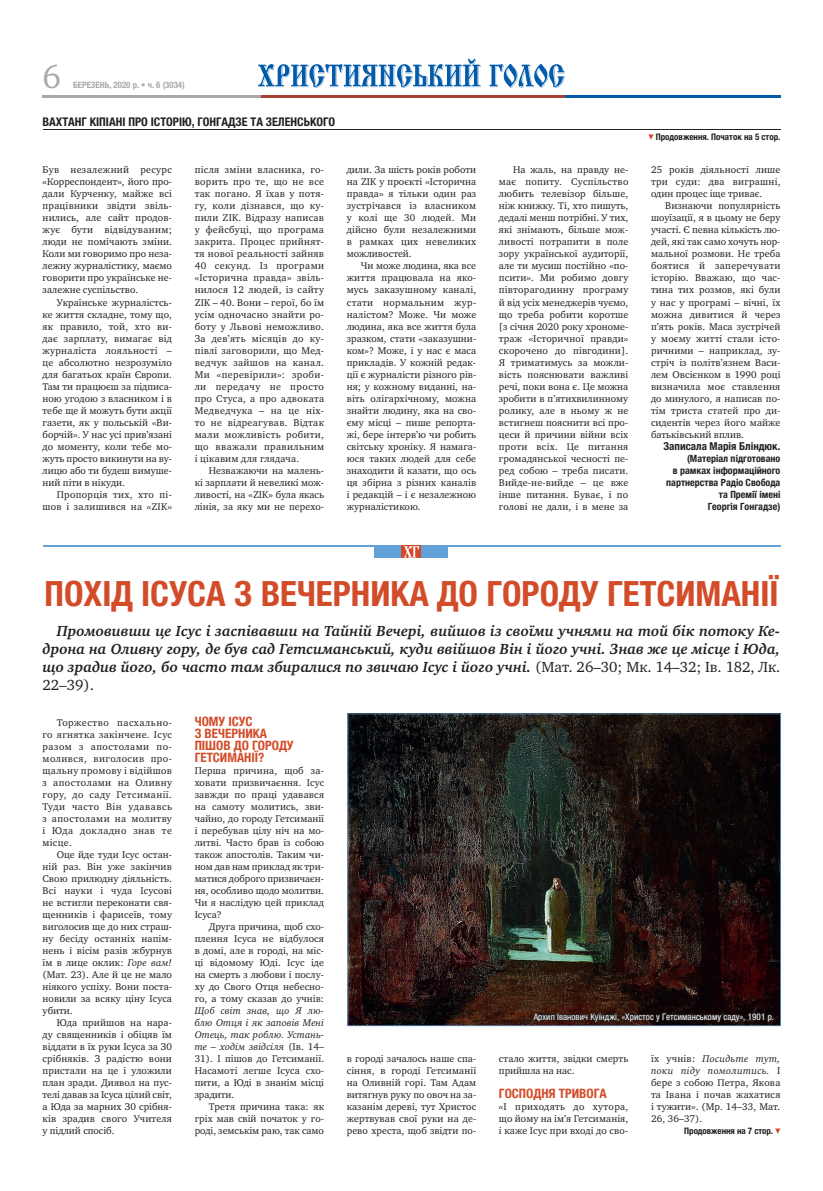
<style>
.page{position:relative;width:823px;height:1191px;background:#fff}
.page>*{position:absolute;margin:0;border:0;box-sizing:border-box;transform-origin:0 0}
.t1{font:700 condensed 35px "Helvetica Neue LTCYR";color:#d34c29}
.t2{font:32.8px "Charter C";color:#a8a9ad}
.t3{font:italic 700 15px/18px "Charter C";color:#231f20;text-align:justify}
.t4{font:700 condensed 13px/12px "Helvetica Neue LTCYR";color:#d34c29}
.t5{font:700 condensed 12px "Helvetica Neue LTCYR";color:#231f20}
.t6{font:700 condensed 11px "Helvetica Neue LTCYR";color:#231f20}
.t7{font:10px/12px "Charter C";letter-spacing:.005em;color:#231f20;text-align:justify}
.t8{font:700 condensed 10px/12px "Helvetica Neue LTCYR";color:#231f20;text-align:right}
.t9{font:10px/12px "Charter C";letter-spacing:.03em;color:#231f20;text-align:right}
.t10{font:condensed 9px "Helvetica Neue LTCYR";letter-spacing:.01em;color:#fff}
.t11{font:700 condensed 9px "Helvetica Neue LTCYR";color:#231f20}
.t12{font:700 condensed 8.8px "Helvetica Neue LTCYR";color:#a8a9ad}
.s1{font-weight:400;font-style:normal}
.s2{font-style:italic}
</style>
<div class="page">
<hr style="left:43px;top:95px;width:737px;height:3px;background:#015aaa">
<hr style="left:43px;top:95px;width:326px;height:3px;background:#a8a9ad">
<hr style="left:261px;top:95px;width:303px;height:3px;background:#a74131">
<svg style="left:258px;top:58px;width:306px;height:30px"></svg>
<hr style="left:43px;top:129px;width:737px;height:1px;background:#231f20">
<svg style="left:648px;top:134px;width:5px;height:6px"></svg>
<svg style="left:775px;top:1128px;width:5px;height:5px"></svg>
<svg style="left:347px;top:713px;width:433px;height:313px;background:#231c19"></svg>
<hr style="left:43px;top:545px;width:737px;height:1px;background:#61a1d7">
<div style="left:374px;top:545px;width:74px;height:13px;background:#61a1d7"></div>
<div style="left:401px;top:545px;width:20px;height:13px;background:#d34c29"></div>
<svg style="left:403px;top:546px;width:16px;height:11px"></svg>
<svg style="left:531px;top:995px;width:242px;height:32px;background:#2c1b19"></svg>
<h2 class="t2" style="left:43px;top:59px;width:20px">6</h2>
<p class="t12" style="left:73px;top:80px;width:113px">БЕРЕЗЕНЬ, 2020 р. • ч. 6 (3034)</p>
<p class="t5" style="left:43px;top:115px;width:294px">ВАХТАНГ КІПІАНІ ПРО ІСТОРІЮ, ГОНГАДЗЕ ТА ЗЕЛЕНСЬКОГО</p>
<p class="t7" style="left:43px;top:164px;width:131px">Був незалежний ресурс «Корреспондент», його про&shy;дали Курченку, майже всі працівники звідти звіль&shy;нились, але сайт продов&shy;жує бути відвідуваним; лю ди не помічають зміни.<br>Коли ми говоримо про неза&shy;лежну журналістику, маємо говорити про українське не&shy;залежне суспільство.</p>
<p class="t7" style="left:43px;top:296px;width:131px;text-indent:14px">Українське журналістсь&shy;ке життя складне, тому що, як правило, той, хто ви&shy;дає зарплату, вимагає від журналіста лояльності – це абсолютно незрозуміло для багатьох країн Європи.<br>Там ти працюєш за підписа&shy;ною угодою з власником і в тебе ще й можуть бути акції газети, як у польській «Ви&shy;борчій». У нас усі прив’язані до моменту, коли тебе мо&shy;жуть просто викинути на ву&shy;лицю або ти будеш вимуше&shy;ний піти в нікуди.</p>
<p class="t9" style="left:43px;top:488px;width:131px">Пропорція тих, хто пі&shy;шов і залишився на «ZIK»</p>
<p class="t7" style="left:194px;top:164px;width:131px">після зміни власника, го&shy;ворить про те, що не все так погано. Я їхав у потя&shy;гу, коли дізнався, що ку&shy;пили ZIK. Відразу написав у фейсбуці, що програма закрита. Процес прийнят&shy;тя нової реальності зайняв 40 секунд. Із програми «Історична правда» звіль&shy;нилося 12 людей, із сайту ZIK – 40. Вони – герої, бо їм усім одночасно знайти ро&shy;боту у Львові неможливо.<br>За дев’ять місяців до ку&shy;півлі заговорили, що Мед&shy;ведчук зайшов на канал.<br>Ми «перевірили»: зроби&shy;ли передачу не просто про Стуса, а про адвоката Медведчука – на це ніх&shy;то не відреагував. Відтак мали можливість робити, що вважали правильним і цікавим для глядача.</p>
<p class="t7" style="left:194px;top:464px;width:131px;text-indent:14px">Незважаючи на малень&shy;кі зарплати й невеликі мож&shy;ливості, на «ZIK» була якась лінія, за яку ми не перехо-</p>
<p class="t7" style="left:346px;top:164px;width:131px">дили. За шість років роботи на ZIK у проєкті «Історична правда» я тільки один раз зустрічався із власником у колі ще 30 людей. Ми дійсно були незалежними в рамках цих невеликих можливостей.</p>
<p class="t7" style="left:346px;top:260px;width:131px;text-indent:14px">Чи може людина, яка все життя працювала на яко&shy;мусь заказушному каналі, стати нормальним жур&shy;налістом? Може. Чи може людина, яка все життя була зразком, стати «заказушни&shy;ком»? Може, і у нас є маса прикладів. У кожній редак&shy;ції є журналісти різного рів&shy;ня; у кожному виданні, на&shy;віть олігархічному, можна знайти людину, яка на сво&shy;єму місці – пише репорта&shy;жі, бере інтерв’ю чи робить світську хроніку. Я намага&shy;юся таких людей для себе знаходити й казати, що ось ця збірна з різних каналів і редакцій – і є незалежною журналістикою.</p>
<p class="t11" style="left:655px;top:133px;width:126px">Продовження. Початок на 5 стор.</p>
<p class="t7" style="left:498px;top:164px;width:131px;text-indent:14px">На жаль, на правду не&shy;має попиту. Суспільство любить телевізор більше, ніж книжку. Ті, хто пишуть, дедалі менш потрібні. У тих, які знімають, більше мож&shy;ливості потрапити в поле зору української аудиторії, але ти мусиш постійно «по&shy;псити». Ми робимо довгу півторагодинну програму й від усіх менеджерів чуємо, що треба робити коротше [з січня 2020 року хрономе&shy;траж «Історичної правди» скорочено до півгодини].<br>Я триматимусь за можли&shy;вість пояснювати важливі речі, поки вона є. Це можна зробити в п’ятихвилинному ролику, але в ньому ж не встигнеш пояснити всі про&shy;цеси й причини війни всіх проти всіх. Це питання громадянської чесності пе&shy;ред собою – треба писати.<br>Вийде-не-вийде – це вже інше питання. Буває, і по голові не дали, і в мене за</p>
<p class="t7" style="left:650px;top:164px;width:131px">25 років діяльності лише три суди: два виграшні, один процес іще триває.</p>
<p class="t7" style="left:650px;top:200px;width:131px;text-indent:14px">Визнаючи популярність шоуїзації, я в цьому не беру участі. Є певна кількість лю&shy;дей, які так само хочуть нор&shy;мальної розмови. Не треба боятися й заперечувати історію. Вважаю, що час&shy;тина тих розмов, які були у нас у програмі – вічні, їх можна дивитися й через п’ять років. Маса зустрічей у моєму житті стали істо&shy;ричними – наприклад, зу&shy;стріч із політв’язнем Васи&shy;лем Овсієнком в 1990 році визначила моє ставлення до минулого, я написав по&shy;тім триста статей про ди&shy;си дентів через його майже батьківський вплив.</p>
<p class="t6" style="left:663px;top:439px;width:118px">Записала Марія Бліндюк.</p>
<p class="t8" style="left:665px;top:452px;width:116px">(Матеріал підготовано<br>в рамках інформаційного партнерства Радіо Свобода та Премії імені<br>Георгія Гонгадзе)</p>
<h1 class="t1" style="left:45px;top:580px;width:735px">ПОХІД ІСУСА З ВЕЧЕРНИКА ДО ГОРОДУ ГЕТСИМАНІЇ</h1>
<p class="t3" style="left:43px;top:622px;width:738px;text-indent:14px">Промовивши це Ісус і заспівавши на Тайній Вечері, вийшов із своїми учнями на той бік потоку Ке&shy;дрона на Оливну гору, де був сад Гетсиманський, куди ввійшов Він і його учні. Знав же це місце і Юда, що зрадив його, бо часто там збиралися по звичаю Ісус і його учні. <span class="s1">(Мат. 26–30; Мк. 14–32; Ів. 182, Лк.<br>22–39).</span></p>
<p class="t7" style="left:43px;top:716px;width:131px;text-indent:14px">Торжество пасхально&shy;го ягнятка закінчене. Ісус разом з апостолами по&shy;молився, виголосив про&shy;щальну промову і відійшов з апостолами на Оливну гору, до саду Гетсиманії.<br>Туди часто Він удававсь з апостолами на молитву і Юда докладно знав те місце.</p>
<p class="t7" style="left:43px;top:848px;width:131px;text-indent:14px">Оце йде туди Ісус остан&shy;ній раз. Він уже закінчив Свою прилюдну діяльність.<br>Всі науки і чуда Ісусові не встигли переконати свя&shy;щенників і фарисеїв, тому виголосив ще до них страш&shy;ну бесіду останніх напім&shy;нень і вісім разів жбурнув їм в лице оклик: <span class="s2">Горе вам! </span>(Мат. 23). Але й це не мало ніякого успіху. Вони поста&shy;новили за всяку ціну Ісуса убити.</p>
<p class="t7" style="left:43px;top:1016px;width:131px;text-indent:14px">Юда прийшов на нара&shy;ду священників і обіцяв їм віддати в їх руки Ісуса за З0 срібняків. З радістю вони пристали на це і уложили план зради. Диявол на пус&shy;телі давав за Ісуса цілий світ, а Юда за марних З0 срібня&shy;ків зрадив свого Учителя у підлий спосіб.</p>
<h3 class="t4" style="left:194px;top:715px;width:100px">ЧОМУ ІСУС<br>З ВЕЧЕРНИКА<br>ПІШОВ ДО ГОРОДУ<br>ГЕТСИМАНІЇ?</h3>
<p class="t7" style="left:194px;top:764px;width:131px">Перша причина, щоб за&shy;ховати призвичаєння. Ісус завжди по праці удавався на самоту молитись, зви&shy;чайно, до городу Гетсиманії і перебував цілу ніч на мо&shy;литві. Часто брав із собою також апостолів. Таким чи&shy;ном дав нам приклад як три&shy;матися доброго призвичаєн&shy;ня, особливо щодо молитви.<br>Чи я наслідую цей приклад Ісуса?</p>
<p class="t7" style="left:194px;top:920px;width:131px;text-indent:14px">Друга причина, щоб схо&shy;плення Ісуса не відбулося в домі, але в городі, на міс&shy;ці відомому Юді. Ісус іде на смерть з любови і послу&shy;ху до Свого Отця небесно&shy;го, а тому сказав до учнів:</p>
<p class="t7" style="left:194px;top:1004px;width:131px"><span class="s2">Щоб світ знав, що Я лю&shy;блю Отця і як заповів Мені Отець, так роблю. Устань&shy;те – ходім звідсіля</span> (Ів. 14– 31). І пішов до Гетсиманії.<br>Насамоті легше Ісуса схо&shy;пити, а Юді в знанім місці зрадити.</p>
<p class="t7" style="left:194px;top:1100px;width:131px;text-indent:14px">Третя причина така: як гріх мав свій початок у го&shy;роді, земськім раю, так само</p>
<p class="t10" style="left:533px;top:1011px;width:242px">Архип Іванович Куїнджі, «Христос у Гетсиманському саду», 1901 р.</p>
<p class="t7" style="left:346px;top:1052px;width:131px">в городі зачалось наше спа&shy;сіння, в городі Гетсиманії на Оливній горі. Там Адам витягнув руку по овоч на за&shy;казанім дереві, тут Христос жертвував свої руки на де&shy;рево хреста, щоб звідти по-</p>
<p class="t7" style="left:498px;top:1052px;width:131px">стало життя, звідки смерть прийшла на нас.</p>
<h3 class="t4" style="left:498px;top:1087px;width:109px">ГОСПОДНЯ ТРИВОГА</h3>
<p class="t7" style="left:498px;top:1100px;width:131px">«І приходять до хутора, що йому на ім’я Гетсиманія, і каже Ісус при вході до сво-</p>
<p class="t7" style="left:650px;top:1052px;width:131px">їх учнів: <span class="s2">Посидьте тут, поки піду помолитись.</span> І бере з собою Петра, Якова та Івана і почав жахатися і тужити». (Мр. 14–33, Мат.<br>26, 36–37).</p>
<p class="t11" style="left:684px;top:1125px;width:90px">Продовження на 7 стор.</p>
</div>
